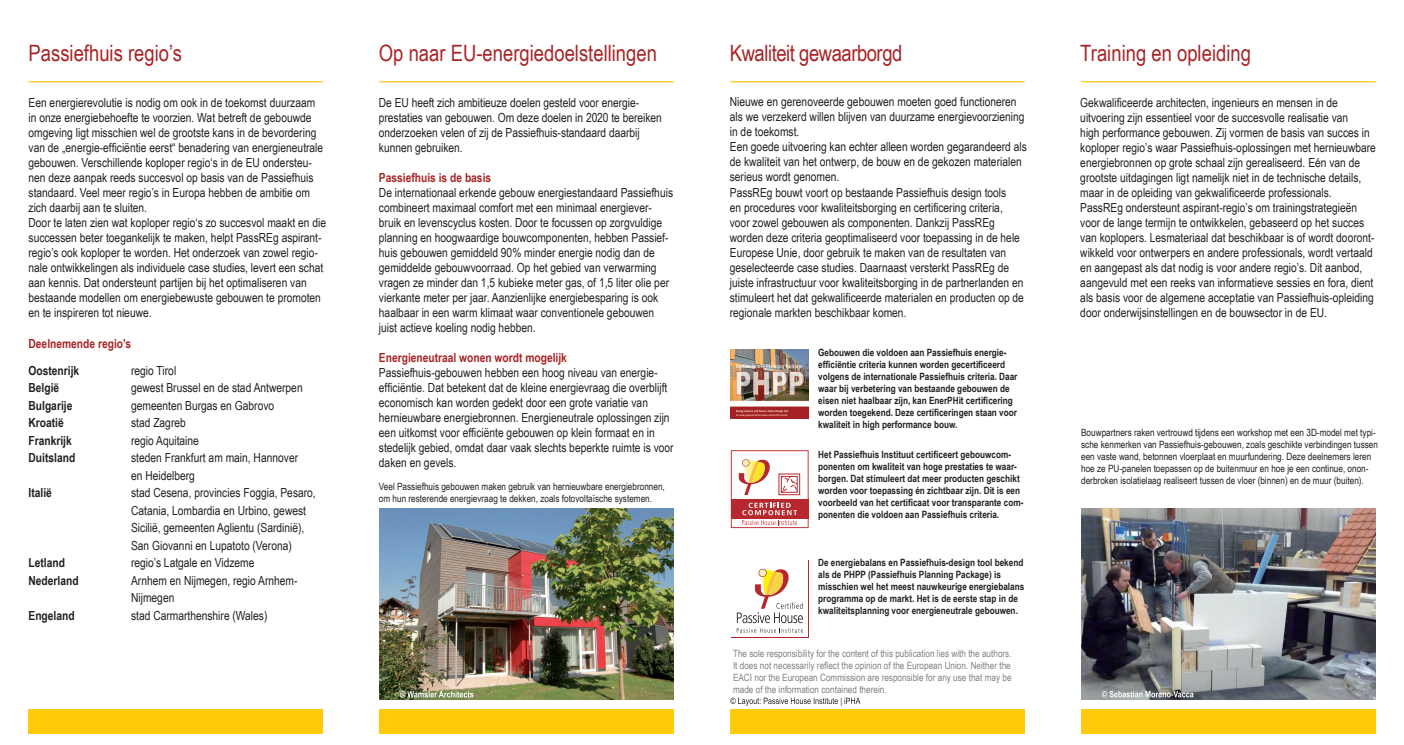
<style>
.page{position:relative;width:1404px;height:745px;background:#fff}
.page>*{position:absolute;margin:0;border:0;box-sizing:border-box;transform-origin:0 0}
.t1{font:22.5px "Arial Narrow";color:#a72427}
.t2{font:22.5px "Arial Narrow";letter-spacing:-.02em;color:#a72427}
.t3{font:12.5px/15px "Arial Narrow";color:#231f20}
.t4{font:700 12.5px "Arial Narrow";color:#231f20}
.t5{font:700 12.5px "Arial Narrow";color:#a72427}
.t6{font:700 10px/12px "Arial Narrow";color:#231f20}
.t7{font:10px/12px "Arial Narrow";color:#231f20}
.t8{font:10px/12px "Arial Narrow";color:#808285;text-align:justify}
</style>
<div class="page">
<img style="left:1081px;top:508px;width:294px;height:191px">
<svg style="left:1101px;top:690px;width:92px;height:7px"></svg>
<img style="left:379px;top:508px;width:294px;height:191px">
<svg style="left:400px;top:690px;width:73px;height:7px"></svg>
<hr style="left:29px;top:81px;width:294px;height:1px;background:#feca0a">
<hr style="left:379px;top:81px;width:294px;height:1px;background:#feca0a">
<hr style="left:730px;top:81px;width:294px;height:1px;background:#feca0a">
<hr style="left:1081px;top:81px;width:294px;height:1px;background:#feca0a">
<div style="left:28px;top:709px;width:294px;height:25px;background:#feca0a"></div>
<div style="left:379px;top:709px;width:294px;height:25px;background:#feca0a"></div>
<div style="left:730px;top:709px;width:294px;height:25px;background:#feca0a"></div>
<div style="left:1081px;top:709px;width:294px;height:25px;background:#feca0a"></div>
<svg style="left:736px;top:569px;width:66px;height:63px"></svg>
<svg style="left:758px;top:568px;width:8px;height:8px"></svg>
<div style="left:759px;top:569px;width:7px;height:7px;background:#faf3ba;border-radius:50%"></div>
<svg style="left:730px;top:450px;width:78px;height:77px"></svg>
<img style="left:730px;top:349px;width:78px;height:69px">
<svg style="left:730px;top:697px;width:130px;height:8px"></svg>
<h1 class="t1" style="left:29px;top:37px;width:155px">Passiefhuis regio’s</h1>
<p class="t3" style="left:29px;top:94px;width:299px">Een energierevolutie is nodig om ook in de toekomst duurzaam in onze energiebehoefte te voorzien. Wat betreft de gebouwde omgeving ligt misschien wel de grootste kans in de bevordering van de „energie-efficiëntie eerst“ benadering van energieneutrale gebouwen. Verschillende koploper regio‘s in de EU ondersteu&shy;nen deze aanpak reeds succesvol op basis van de Passiefhuis standaard. Veel meer regio’s in Europa hebben de ambitie om zich daarbij aan te sluiten.<br>Door te laten zien wat koploper regio‘s zo succesvol maakt en die successen beter toegankelijk te maken, helpt PassREg aspirant&shy;regio’s ook koploper te worden. Het onderzoek van zowel regio&shy;nale ontwikkelingen als individuele case studies, levert een schat aan kennis. Dat ondersteunt partijen bij het optimaliseren van bestaande modellen om energiebewuste gebouwen te promoten en te inspireren tot nieuwe.</p>
<p class="t5" style="left:29px;top:334px;width:104px">Deelnemende regio’s</p>
<p class="t4" style="left:29px;top:360px;width:52px">Oostenrijk</p>
<p class="t3" style="left:131px;top:362px;width:47px">regio Tirol</p>
<p class="t4" style="left:29px;top:378px;width:32px">België</p>
<p class="t3" style="left:131px;top:379px;width:173px">gewest Brussel en de stad Antwerpen</p>
<p class="t4" style="left:29px;top:395px;width:45px">Bulgarije</p>
<p class="t3" style="left:131px;top:397px;width:145px">gemeenten Burgas en Gabrovo</p>
<p class="t4" style="left:29px;top:413px;width:37px">Kroatië</p>
<p class="t3" style="left:131px;top:414px;width:56px">stad Zagreb</p>
<p class="t4" style="left:29px;top:430px;width:45px">Frankrijk</p>
<p class="t3" style="left:131px;top:432px;width:69px">regio Aquitaine</p>
<p class="t4" style="left:29px;top:448px;width:48px">Duitsland</p>
<p class="t3" style="left:131px;top:448px;width:168px;line-height:17.5px">steden Frankfurt am main, Hannover en Heidelberg</p>
<p class="t4" style="left:29px;top:483px;width:25px">Italië</p>
<p class="t3" style="left:131px;top:483px;width:186px;line-height:17.5px">stad Cesena, provincies Foggia, Pesaro, Catania, Lombardia en Urbino, gewest Sicilië, gemeenten Aglientu (Sardinië), San Giovanni en Lupatoto (Verona)</p>
<p class="t4" style="left:29px;top:553px;width:38px">Letland</p>
<p class="t3" style="left:131px;top:554px;width:125px">regio’s Latgale en Vidzeme</p>
<p class="t4" style="left:29px;top:570px;width:52px">Nederland</p>
<p class="t3" style="left:131px;top:571px;width:168px;line-height:17.5px">Arnhem en Nijmegen, regio Arnhem-<br>Nijmegen</p>
<p class="t4" style="left:29px;top:605px;width:48px">Engeland</p>
<p class="t3" style="left:131px;top:607px;width:138px">stad Carmarthenshire (Wales)</p>
<h1 class="t1" style="left:379px;top:37px;width:279px">Op naar EU-energiedoelstellingen</h1>
<p class="t3" style="left:379px;top:94px;width:284px">De EU heeft zich ambitieuze doelen gesteld voor energie&shy;prestaties van gebouwen. Om deze doelen in 2020 te bereiken onderzoeken velen of zij de Passiefhuis-standaard daarbij kunnen gebruiken.</p>
<p class="t5" style="left:379px;top:168px;width:114px">Passiefhuis is de basis</p>
<p class="t3" style="left:379px;top:184px;width:296px">De internationaal erkende gebouw energiestandaard Passiefhuis combineert maximaal comfort met een minimaal energiever&shy;bruik en levenscyclus kosten. Door te focussen op zorgvuldige planning en hoogwaardige bouwcomponenten, hebben Passief&shy;huis gebouwen gemiddeld 90% minder energie nodig dan de gemiddelde gebouwvoorraad. Op het gebied van verwarming vragen ze minder dan 1,5 kubieke meter gas, of 1,5 liter olie per vierkante meter per jaar. Aanzienlijke energiebesparing is ook haalbaar in een warm klimaat waar conventionele gebouwen juist actieve koeling nodig hebben.</p>
<p class="t5" style="left:379px;top:348px;width:189px">Energieneutraal wonen wordt mogelijk</p>
<p class="t3" style="left:379px;top:364px;width:296px">Passiefhuis-gebouwen hebben een hoog niveau van energie&shy;efficiëntie. Dat betekent dat de kleine energievraag die overblijft economisch kan worden gedekt door een grote variatie van hernieuwbare energiebronnen. Energieneutrale oplossingen zijn een uitkomst voor efficiënte gebouwen op klein formaat en in stedelijk gebied, omdat daar vaak slechts beperkte ruimte is voor daken en gevels.</p>
<p class="t7" style="left:379px;top:479px;width:287px">Veel Passiefhuis gebouwen maken gebruik van hernieuwbare energiebronnen, om hun resterende energievraag te dekken, zoals fotovoltaïsche systemen.</p>
<h1 class="t2" style="left:729px;top:37px;width:174px">Kwaliteit gewaarborgd</h1>
<p class="t3" style="left:729px;top:94px;width:298px">Nieuwe en gerenoveerde gebouwen moeten goed functioneren als we verzekerd willen blijven van duurzame energievoorziening in de toekomst.<br>Een goede uitvoering kan echter alleen worden gegarandeerd als de kwaliteit van het ontwerp, de bouw en de gekozen materialen serieus wordt genomen.<br>PassREg bouwt voort op bestaande Passiefhuis design tools<br>en procedures voor kwaliteitsborging en certificering criteria,<br>voor zowel gebouwen als componenten. Dankzij PassREg worden deze criteria geoptimaliseerd voor toepassing in de hele Europese Unie, door gebruik te maken van de resultaten van geselecteerde case studies. Daarnaast versterkt PassREg de juiste infrastructuur voor kwaliteitsborging in de partnerlanden en stimuleert het dat gekwalificeerde materialen en producten op de regionale markten beschikbaar komen.</p>
<p class="t6" style="left:818px;top:345px;width:201px">Gebouwen die voldoen aan Passiefhuis energie&shy;efficiëntie criteria kunnen worden gecertificeerd volgens de internationale Passiefhuis criteria. Daar waar bij verbetering van bestaande gebouwen de eisen niet haalbaar zijn, kan EnerPHit certificering worden toegekend. Deze certificeringen staan voor kwaliteit in high performance bouw.</p>
<p class="t6" style="left:818px;top:447px;width:207px">Het Passiefhuis Instituut certificeert gebouwcom&shy;ponenten om kwaliteit van hoge prestaties te waar&shy;borgen. Dat stimuleert dat meer producten geschikt worden voor toepassing én zichtbaar zijn. Dit is een voorbeeld van het certificaat voor transparante com&shy;ponenten die voldoen aan Passiefhuis criteria.</p>
<p class="t6" style="left:818px;top:556px;width:208px">De energiebalans en Passiefhuis-design tool bekend als de PHPP (Passiefhuis Planning Package) is misschien wel het meest nauwkeurige energiebalans programma op de markt. Het is de eerste stap in de kwaliteitsplanning voor energieneutrale gebouwen.</p>
<p class="t8" style="left:733px;top:647px;width:280px">The sole responsibility for the content of this publication lies with the authors.<br>It does not necessarily reflect the opinion of the European Union. Neither the EACI nor the European Commission are responsible for any use that may be made of the information contained therein.</p>
<h1 class="t1" style="left:1080px;top:37px;width:172px">Training en opleiding</h1>
<p class="t3" style="left:1080px;top:94px;width:297px">Gekwalificeerde architecten, ingenieurs en mensen in de uitvoering zijn essentieel voor de succesvolle realisatie van<br>high performance gebouwen. Zij vormen de basis van succes in koploper regio’s waar Passiefhuis-oplossingen met hernieuwbare energiebronnen op grote schaal zijn gerealiseerd. Eén van de grootste uitdagingen ligt namelijk niet in de technische details, maar in de opleiding van gekwalificeerde professionals.<br>PassREg ondersteunt aspirant-regio’s om trainingstrategieën voor de lange termijn te ontwikkelen, gebaseerd op het succes van koplopers. Lesmateriaal dat beschikbaar is of wordt dooront&shy;wikkeld voor ontwerpers en andere professionals, wordt vertaald en aangepast als dat nodig is voor andere regio’s. Dit aanbod, aangevuld met een reeks van informatieve sessies en fora, dient als basis voor de algemene acceptatie van Passiefhuis-opleiding door onderwijsinstellingen en de bouwsector in de EU.</p>
<p class="t7" style="left:1081px;top:426px;width:298px">Bouwpartners raken vertrouwd tijdens een workshop met een 3D-model met typi&shy;sche kenmerken van Passiefhuis-gebouwen, zoals geschikte verbindingen tussen een vaste wand, betonnen vloerplaat en muurfundering. Deze deelnemers leren hoe ze PU-panelen toepassen op de buitenmuur en hoe je een continue, onon&shy;derbroken isolatielaag realiseert tussen de vloer (binnen) en de muur (buiten).</p>
</div>
